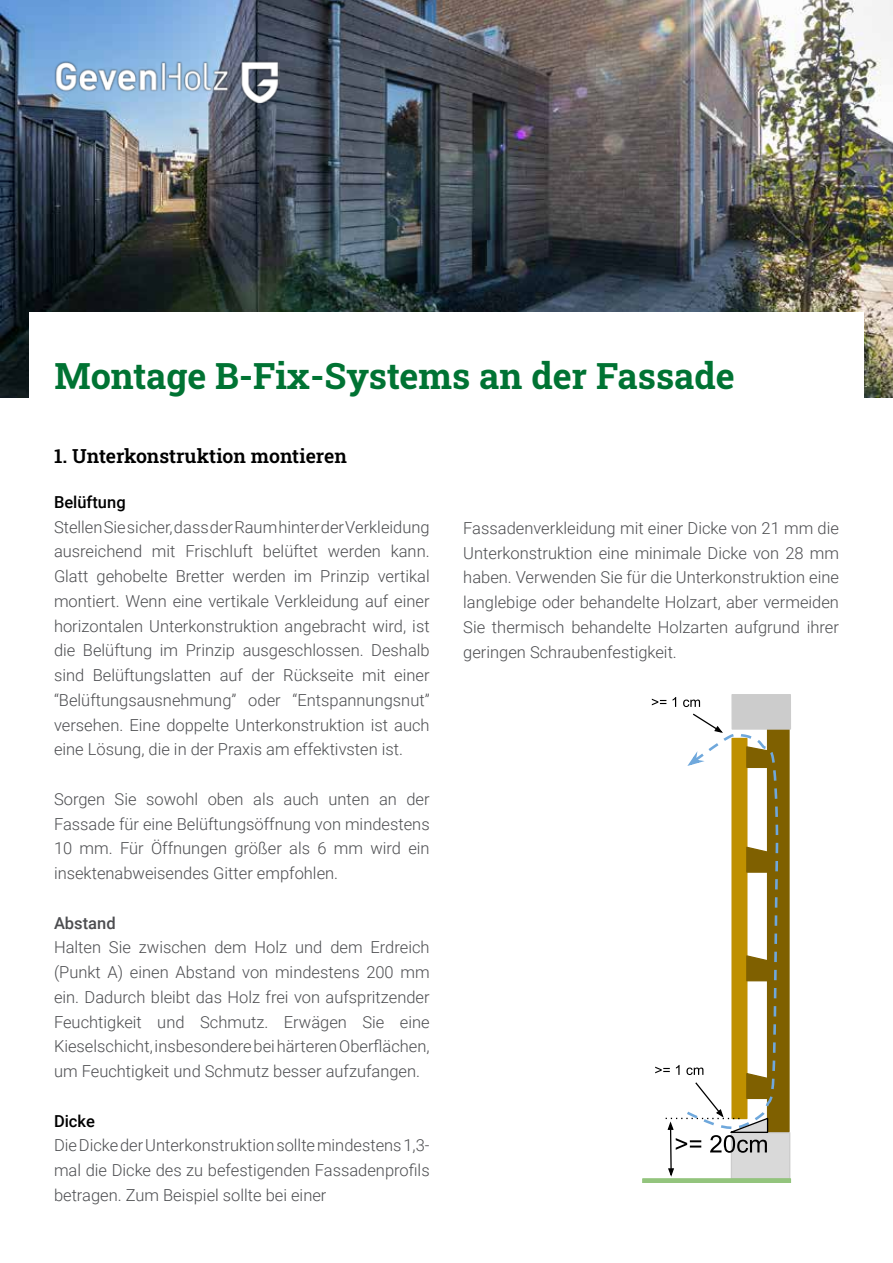
<style>
.page{position:relative;width:893px;height:1263px;background:#fff}
.page>*{position:absolute;margin:0;border:0;box-sizing:border-box;transform-origin:0 0}
.t1{font:36px "Roboto Slab";color:#007333}
.t2{font:600 19.5px "Roboto Slab";color:#000}
.t3{font:300 16.5px/24.8px "Roboto";color:#4c4d50;text-align:justify}
.t4{font:500 16.5px "Roboto";color:#000}
.t5{font:500 16.5px "Roboto";color:#4c4d50}
</style>
<div class="page">
<img style="left:0;top:0;width:893px;height:398px">
<div style="left:29px;top:312px;width:835px;height:131px;background:#fff"></div>
<img style="left:54px;top:54px;width:225px;height:49px">
<div style="left:731px;top:694px;width:60px;height:36px;background:#ccc"></div>
<svg style="left:642px;top:697px;width:149px;height:486px"></svg>
<h1 class="t1" style="left:54px;top:351px;width:682px">Montage B-Fix-Systems an der Fassade</h1>
<p class="t2" style="left:54px;top:443px;width:294px">1. Unterkonstruktion montieren</p>
<p class="t4" style="left:54px;top:490px;width:73px">Belüftung</p>
<p class="t3" style="left:54px;top:514px;width:377px">Stellen Sie sicher, dass der Raum hinter der Verkleidung ausreichend mit Frischluft belüftet werden kann.<br>Glatt gehobelte Bretter werden im Prinzip vertikal montiert. Wenn eine vertikale Verkleidung auf einer horizontalen Unterkonstruktion angebracht wird, ist die Belüftung im Prinzip ausgeschlossen. Deshalb sind Belüftungslatten auf der Rückseite mit einer “Belüftungsausnehmung” oder “Entspannungsnut” versehen. Eine doppelte Unterkonstruktion ist auch eine Lösung, die in der Praxis am effektivsten ist.</p>
<p class="t3" style="left:54px;top:786px;width:377px">Sorgen Sie sowohl oben als auch unten an der Fassade für eine Belüftungsöffnung von mindestens 10 mm. Für Öffnungen größer als 6 mm wird ein insektenabweisendes Gitter empfohlen.</p>
<p class="t5" style="left:54px;top:911px;width:63px">Abstand</p>
<p class="t3" style="left:54px;top:934px;width:377px">Halten Sie zwischen dem Holz und dem Erdreich (Punkt A) einen Abstand von mindestens 200 mm ein. Dadurch bleibt das Holz frei von aufspritzender Feuchtigkeit und Schmutz. Erwägen Sie eine Kieselschicht, insbesondere bei härteren Oberflächen, um Feuchtigkeit und Schmutz besser aufzufangen.</p>
<p class="t4" style="left:54px;top:1109px;width:42px">Dicke</p>
<p class="t3" style="left:54px;top:1132px;width:377px">Die Dicke der Unterkonstruktion sollte mindestens 1,3- mal die Dicke des zu befestigenden Fassadenprofils betragen. Zum Beispiel sollte bei einer</p>
<p class="t3" style="left:463px;top:515px;width:377px">Fassadenverkleidung mit einer Dicke von 21 mm die Unterkonstruktion eine minimale Dicke von 28 mm haben. Verwenden Sie für die Unterkonstruktion eine langlebige oder behandelte Holzart, aber vermeiden Sie thermisch behandelte Holzarten aufgrund ihrer geringen Schraubenfestigkeit.</p>
</div>
